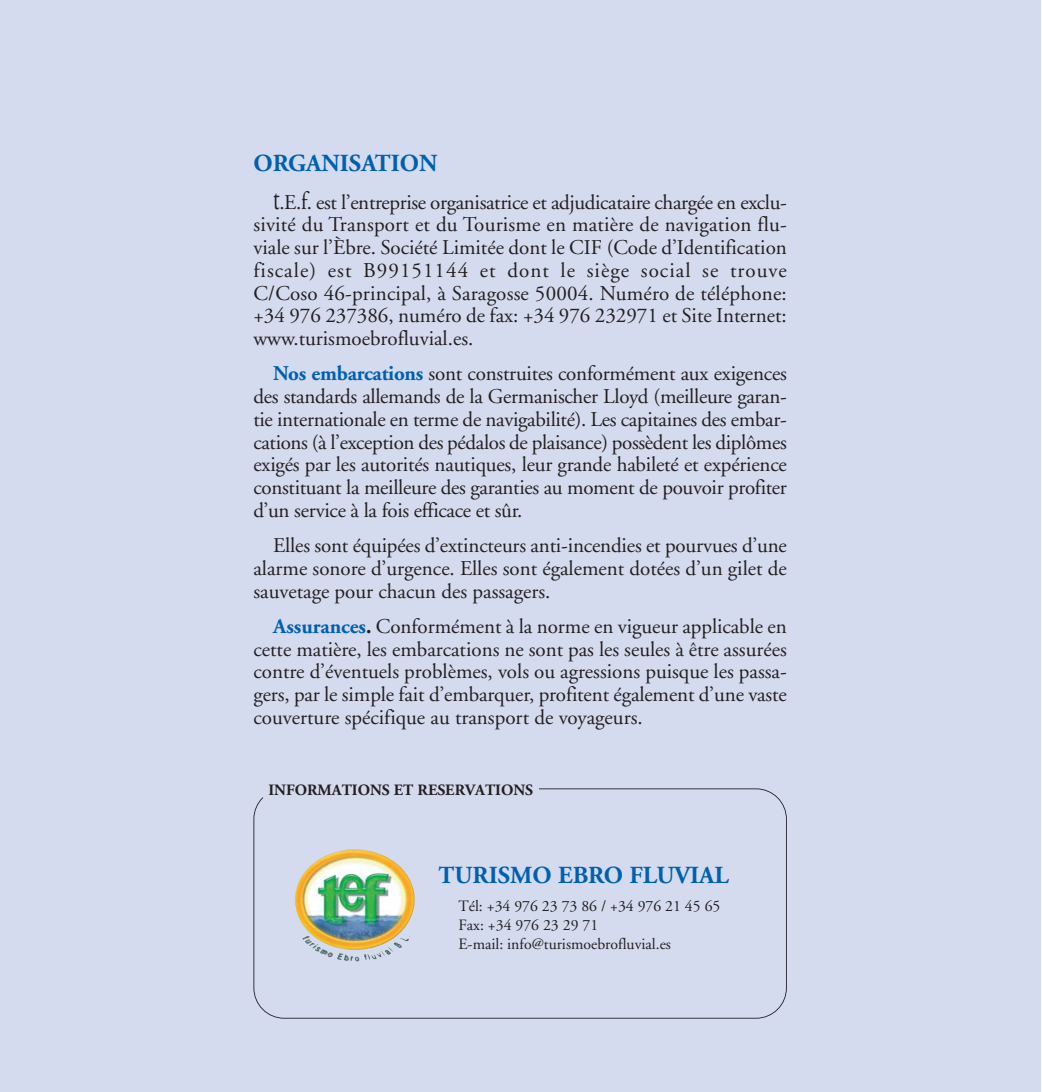
<style>
.page{position:relative;width:1042px;height:1092px;background:#fff}
.page>*{position:absolute;margin:0;border:0;box-sizing:border-box;transform-origin:0 0}
.t1{font:700 24.5px "Adobe Garamond";color:#0060af}
.t2{font:21px/22.8px "Adobe Garamond";color:#231f20;text-align:justify}
.t3{font:15.75px/18.9px "Adobe Garamond";color:#231f20}
.t4{font:700 15.75px "Adobe Garamond";color:#231f20}
.s1{font-size:33.6px}
.s2{font-size:25.2px}
.s3{font-weight:700;color:#0060af}
.s4{font-weight:700}
</style>
<div class="page">
<div style="left:0;top:0;width:1041px;height:1091px;background:#d4dbef"></div>
<p class="t1" style="left:253px;top:153px;width:185px">ORGANISATION</p>
<p class="t2" style="left:253px;top:192px;width:535px;text-indent:20px"><span class="s1">t</span>.E.<span class="s2">f</span>. est l’entreprise organisatrice et adjudicataire chargée en exclu&shy;sivité du Transport et du Tourisme en matière de navigation flu&shy;viale sur l’Èbre. Société Limitée dont le CIF (Code d’Identification fiscale) est B99151144 et dont le siège social se trouve C/Coso 46-principal, à Saragosse 50004. Numéro de téléphone: +34 976 237386, numéro de fax: +34 976 232971 et Site Internet: www.turismoebrofluvial.es.</p>
<p class="t2" style="left:253px;top:364px;width:535px;text-indent:20px"><span class="s3">Nos embarcations</span> sont construites conformément aux exigences des standards allemands de la Germanischer Lloyd (meilleure garan&shy;tie internationale en terme de navigabilité). Les capitaines des embar&shy;cations (à l’exception des pédalos de plaisance) possèdent les diplômes exigés par les autorités nautiques, leur grande habileté et expérience constituant la meilleure des garanties au moment de pouvoir profiter d’un service à la fois efficace et sûr.</p>
<p class="t2" style="left:253px;top:536px;width:535px;text-indent:20px">Elles sont équipées d’extincteurs anti-incendies et pourvues d’une alarme sonore d’urgence. Elles sont également dotées d’un gilet de sauvetage pour chacun des passagers.</p>
<p class="t2" style="left:253px;top:616px;width:535px;text-indent:20px"><span class="s3">Assurances</span><span class="s4">.</span> Conformément à la norme en vigueur applicable en cette matière, les embarcations ne sont pas les seules à être assurées contre d’éventuels problèmes, vols ou agressions puisque les passa&shy;gers, par le simple fait d’embarquer, profitent également d’une vaste couverture spécifique au transport de voyageurs.</p>
<p class="t4" style="left:268px;top:784px;width:266px">INFORMATIONS ET RESERVATIONS</p>
<p class="t1" style="left:438px;top:865px;width:292px">TURISMO EBRO FLUVIAL</p>
<p class="t3" style="left:458px;top:897px;width:263px">Tél: +34 976 23 73 86 / +34 976 21 45 65<br>Fax: +34 976 23 29 71<br>E-mail: info@turismoebrofluvial.es</p>
</div>
